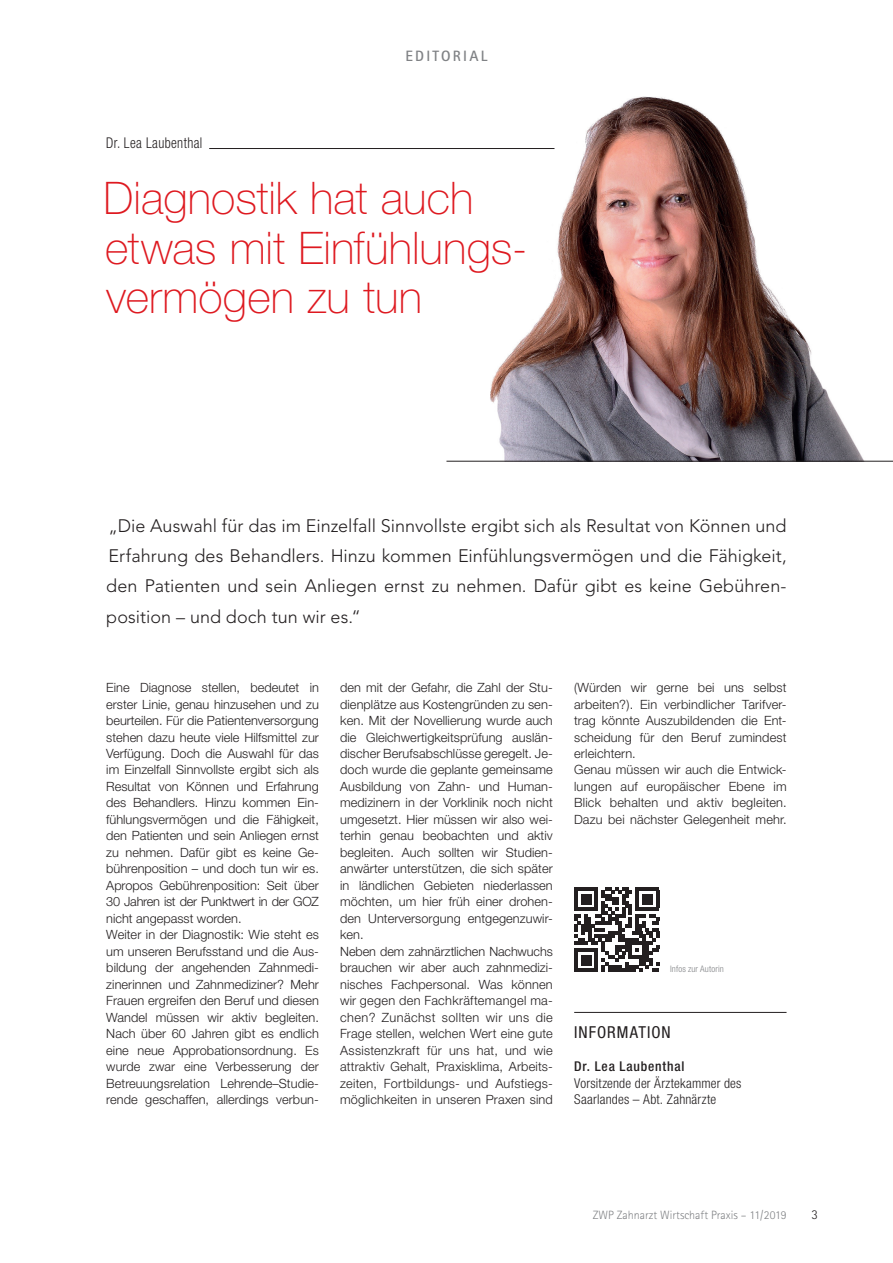
<style>
.page{position:relative;width:893px;height:1263px;background:#fff}
.page>*{position:absolute;margin:0;border:0;box-sizing:border-box;transform-origin:0 0}
.Headline{font:100 45px/49.5px "Helvetica Neue";color:#de1920}
.Content{font:300 18px/30px "Avenir";color:#231f20;text-align:justify}
.ContactDetails_Headl{font:condensed 16.5px "Helvetica Neue";letter-spacing:.06em;color:#231f20}
.Header_Category{font:700 15px "Rotis Sans Serif";letter-spacing:.15em;color:#808285}
.Author{font:300 condensed 14.85px "Helvetica Neue";letter-spacing:.03em;color:#231f20;scale:.91 1}
.ContactDetails{font:300 condensed 13.5px/16.5px "Helvetica Neue";letter-spacing:.015em;color:#231f20}
.ContactDetails_Name{font:500 condensed 13.5px "Helvetica Neue";letter-spacing:.06em;color:#231f20}
.t1{font:300 13.5px "Rotis Sans Serif";color:#231f20}
.Content-2{font:300 12.75px/16.5px "Helvetica Neue";letter-spacing:.005em;color:#231f20}
.t2{font:300 12px "Rotis Sans Serif";color:#808285}
.QR-Code{font:300 condensed 9px "Helvetica Neue";letter-spacing:.02em;color:#808285}
</style>
<div class="page">
<img style="left:473px;top:96px;width:420px;height:365px">
<hr style="left:209px;top:148px;width:345px;height:1px;background:#231f20">
<hr style="left:574px;top:1012px;width:212px;height:1px;background:#231f20">
<svg style="left:574px;top:887px;width:85px;height:85px"></svg>
<hr style="left:446px;top:461px;width:447px;height:1px;background:#231f20">
<p class="Author" style="left:106px;top:135px;width:107px">Dr. Lea Laubenthal</p>
<p class="Header_Category" style="left:406px;top:47px;width:83px">EDITORIAL</p>
<p class="Headline" style="left:103px;top:173px;width:426px">Diagnostik hat auch etwas mit Einfühlungs&shy;vermögen zu tun</p>
<p class="Content" style="left:106px;top:511px;width:682px">„Die Auswahl für das im Einzelfall Sinnvollste ergibt sich als Resultat von Können und Erfahrung des Behandlers. Hinzu kommen Einfühlungsvermögen und die Fähigkeit, den Patienten und sein Anliegen ernst zu nehmen. Dafür gibt es keine Gebühren&shy;position – und doch tun wir es.“</p>
<p class="Content-2" style="left:106px;top:679px;width:214px">Eine Diagnose stellen, bedeutet in erster Linie, genau hinzusehen und zu beurteilen. Für die Patientenversorgung stehen dazu heute viele Hilfsmittel zur Verfügung. Doch die Auswahl für das im Einzelfall Sinnvollste ergibt sich als Resultat von Können und Erfahrung des Behandlers. Hinzu kommen Ein&shy;fühlungsvermögen und die Fähigkeit, den Patienten und sein Anliegen ernst zu nehmen. Dafür gibt es keine Ge&shy;bührenposition – und doch tun wir es.</p>
<p class="Content-2" style="left:106px;top:877px;width:214px;text-align:justify">Apropos Gebührenposition: Seit über 30 Jahren ist der Punktwert in der GOZ nicht angepasst worden.</p>
<p class="Content-2" style="left:106px;top:926px;width:214px">Weiter in der Diagnostik: Wie steht es um unseren Berufsstand und die Aus&shy;bildung der angehenden Zahnmedi&shy;zinerinnen und Zahnmediziner? Mehr Frauen ergreifen den Beruf und diesen Wandel müssen wir aktiv begleiten.<br>Nach über 60 Jahren gibt es endlich eine neue Approbationsordnung. Es wurde zwar eine Verbesserung der Betreuungsrelation Lehrende–Studie&shy;rende geschaffen, allerdings verbun-</p>
<p class="Content-2" style="left:340px;top:679px;width:214px">den mit der Gefahr, die Zahl der Stu&shy;dienplätze aus Kostengründen zu sen&shy;ken. Mit der Novellierung wurde auch die Gleichwertigkeitsprüfung auslän&shy;discher Berufsabschlüsse geregelt. Je&shy;doch wurde die geplante gemeinsame Ausbildung von Zahn- und Human&shy;medizinern in der Vorklinik noch nicht umgesetzt. Hier müssen wir also wei&shy;terhin genau beobachten und aktiv begleiten. Auch sollten wir Studien&shy;anwärter unterstützen, die sich später in ländlichen Gebieten niederlassen möchten, um hier früh einer drohen&shy;den Unterversorgung entgegenzuwir&shy;ken.</p>
<p class="Content-2" style="left:340px;top:943px;width:214px">Neben dem zahnärztlichen Nachwuchs brauchen wir aber auch zahnmedizi&shy;nisches Fachpersonal. Was können wir gegen den Fachkräftemangel ma&shy;chen? Zunächst sollten wir uns die Frage stellen, welchen Wert eine gute Assistenzkraft für uns hat, und wie attraktiv Gehalt, Praxisklima, Arbeits&shy;zeiten, Fortbildungs- und Aufstiegs&shy;möglichkeiten in unseren Praxen sind</p>
<p class="Content-2" style="left:574px;top:679px;width:214px;text-align:justify">(Würden wir gerne bei uns selbst arbeiten?). Ein verbindlicher Tarifver&shy;trag könnte Auszubildenden die Ent&shy;scheidung für den Beruf zumindest erleichtern.</p>
<p class="Content-2" style="left:574px;top:761px;width:214px;text-align:justify">Genau müssen wir auch die Entwick&shy;lungen auf europäischer Ebene im Blick behalten und aktiv begleiten.<br>Dazu bei nächster Gelegenheit mehr.</p>
<p class="QR-Code" style="left:670px;top:964px;width:55px">Infos zur Autorin</p>
<p class="ContactDetails_Headl" style="left:574px;top:1023px;width:98px">INFORMATION</p>
<p class="ContactDetails_Name" style="left:574px;top:1058px;width:112px">Dr. Lea Laubenthal</p>
<p class="ContactDetails" style="left:574px;top:1074px;width:169px">Vorsitzende der Ärztekammer des<br>Saarlandes – Abt. Zahnärzte</p>
<p class="t2" style="left:593px;top:1208px;width:195px">ZWP Zahnarzt Wirtschaft Praxis – 11/2019</p>
<p class="t1" style="left:812px;top:1207px;width:8px">3</p>
</div>
